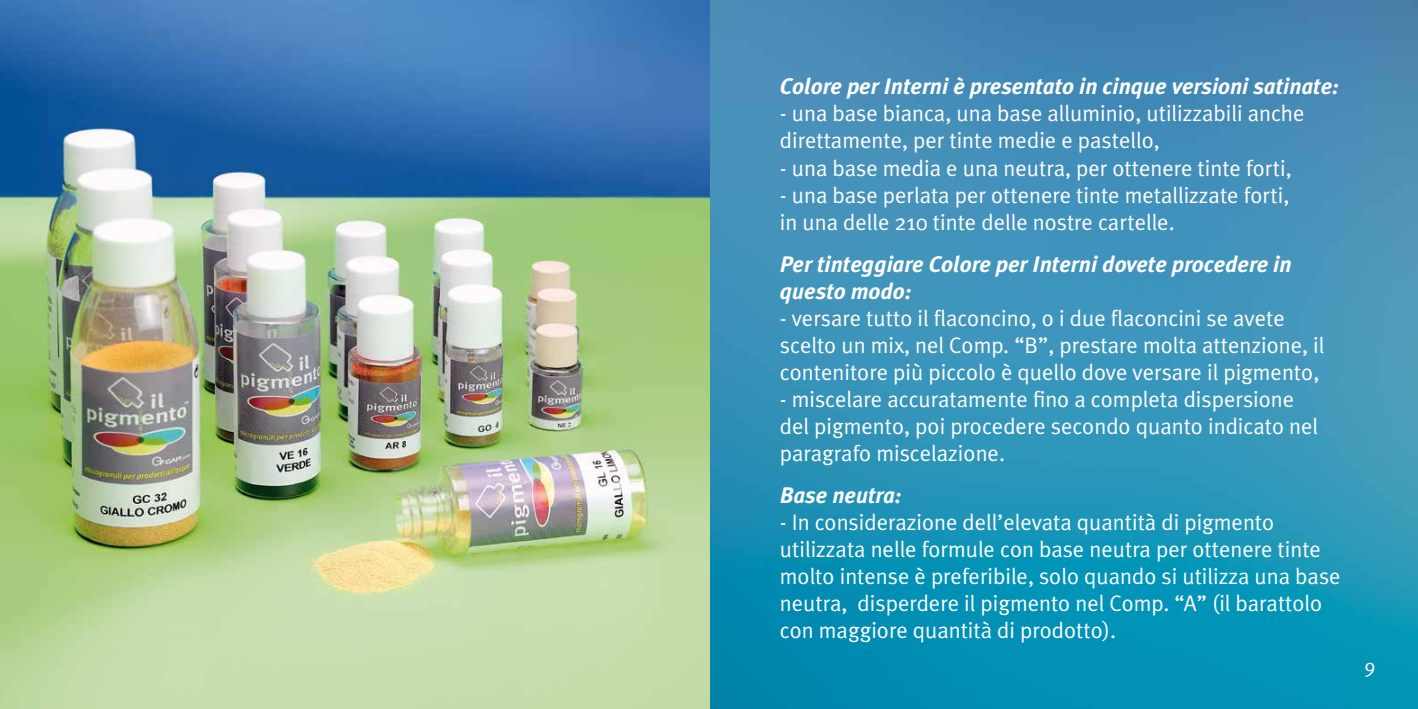
<style>
.page{position:relative;width:1418px;height:709px;background:#fff}
.page>*{position:absolute;margin:0;border:0;box-sizing:border-box;transform-origin:0 0}
.t1{font:22.5px/27px "Meta Plus Normal";color:#fff}
.t2{font:italic 700 22.5px/27px "Meta Plus";color:#fff}
.t3{font:20px "Meta Plus Normal Caps";color:#fff}
</style>
<div class="page">
<img style="left:709px;top:0;width:708px;height:709px">
<img style="left:0;top:0;width:709px;height:709px">
<p class="t2" style="left:780px;top:73px;width:560px">Colore per Interni è presentato in cinque versioni satinate:</p>
<p class="t1" style="left:780px;top:100px;width:526px">- una base bianca, una base alluminio, utilizzabili anche direttamente, per tinte medie e pastello,</p>
<p class="t1" style="left:780px;top:154px;width:513px">- una base media e una neutra, per ottenere tinte forti,</p>
<p class="t1" style="left:780px;top:181px;width:511px">- una base perlata per ottenere tinte metallizzate forti, in una delle 210 tinte delle nostre cartelle.</p>
<p class="t2" style="left:780px;top:250px;width:513px">Per tinteggiare Colore per Interni dovete procedere in questo modo:</p>
<p class="t1" style="left:780px;top:304px;width:546px">- versare tutto il flaconcino, o i due flaconcini se avete scelto un mix, nel Comp. “B”, prestare molta attenzione, il contenitore più piccolo è quello dove versare il pigmento,</p>
<p class="t1" style="left:780px;top:385px;width:540px">- miscelare accuratamente fino a completa dispersione del pigmento, poi procedere secondo quanto indicato nel paragrafo miscelazione.</p>
<p class="t2" style="left:780px;top:481px;width:123px">Base neutra:</p>
<p class="t1" style="left:780px;top:508px;width:562px">- In considerazione dell’elevata quantità di pigmento utilizzata nelle formule con base neutra per ottenere tinte molto intense è preferibile, solo quando si utilizza una base neutra, disperdere il pigmento nel Comp. “A” (il barattolo con maggiore quantità di prodotto).</p>
<p class="t3" style="left:1364px;top:657px;width:12px">9</p>
</div>
